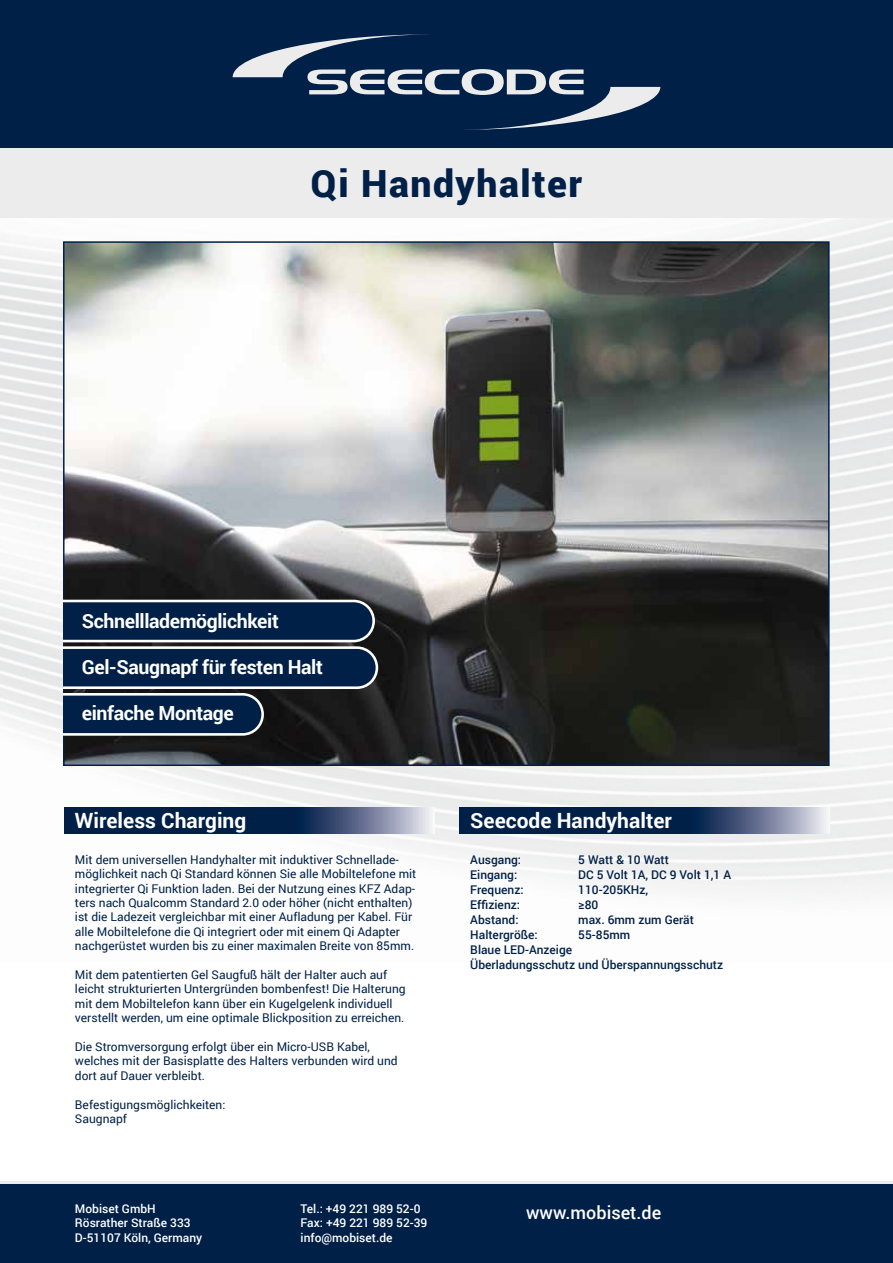
<style>
.page{position:relative;width:893px;height:1263px;background:#fff}
.page>*{position:absolute;margin:0;border:0;box-sizing:border-box;transform-origin:0 0}
.t1{font:900 37.5px "Roboto";letter-spacing:.04em;color:#002048}
.t2{font:700 21px "Roboto";color:#fff}
.t3{font:700 19.5px "Roboto";letter-spacing:-.02em;color:#fff}
.t4{font:500 18px "Roboto";color:#fff}
.t5{font:12px/14.4px "Roboto";color:#002048}
.t6{font:500 12px/15px "Roboto";color:#002048}
.t7{font:500 12px/14.4px "Roboto";color:#fff}
</style>
<div class="page">
<div style="left:0;top:1181px;width:893px;height:82px;background:linear-gradient(to right,#ececec,#ececec)"></div>
<img style="left:0;top:218px;width:893px;height:676px">
<div style="left:0;top:121px;width:893px;height:97px;background:#ececec"></div>
<div style="left:0;top:0;width:893px;height:148px;background:#002048"></div>
<img style="left:66px;top:244px;width:761px;height:519px">
<div style="left:0;top:1185px;width:893px;height:78px;background:#002048"></div>
<svg style="left:233px;top:34px;width:427px;height:96px"></svg>
<svg style="left:64px;top:808px;width:370px;height:25px;background:#294165"></svg>
<svg style="left:63px;top:600px;width:315px;height:136px;background:#1e3551"></svg>
<svg style="left:460px;top:808px;width:370px;height:25px;background:#294266"></svg>
<h1 class="t1" style="left:310px;top:157px;width:273px">Qi Handyhalter</h1>
<h3 class="t3" style="left:82px;top:607px;width:198px">Schnelllademöglichkeit</h3>
<h3 class="t3" style="left:82px;top:653px;width:243px">Gel-Saugnapf für festen Halt</h3>
<h3 class="t3" style="left:82px;top:700px;width:153px">einfache Montage</h3>
<h2 class="t2" style="left:75px;top:806px;width:173px">Wireless Charging</h2>
<p class="t5" style="left:75px;top:852px;width:343px">Mit dem universellen Handyhalter mit induktiver Schnellade&shy;möglichkeit nach Qi Standard können Sie alle Mobiltelefone mit integrierter Qi Funktion laden. Bei der Nutzung eines KFZ Adap&shy;ters nach Qualcomm Standard 2.0 oder höher (nicht enthalten) ist die Ladezeit vergleichbar mit einer Aufladung per Kabel. Für alle Mobiltelefone die Qi integriert oder mit einem Qi Adapter nachgerüstet wurden bis zu einer maximalen Breite von 85mm.</p>
<p class="t5" style="left:75px;top:967px;width:332px">Mit dem patentierten Gel Saugfuß hält der Halter auch auf leicht strukturierten Untergründen bombenfest! Die Halterung mit dem Mobiltelefon kann über ein Kugelgelenk individuell verstellt werden, um eine optimale Blickposition zu erreichen.</p>
<p class="t5" style="left:75px;top:1039px;width:324px">Die Stromversorgung erfolgt über ein Micro-USB Kabel, welches mit der Basisplatte des Halters verbunden wird und dort auf Dauer verbleibt.</p>
<p class="t5" style="left:75px;top:1097px;width:152px">Befestigungsmöglichkeiten:<br>Saugnapf</p>
<h2 class="t2" style="left:470px;top:806px;width:203px">Seecode Handyhalter</h2>
<p class="t6" style="left:470px;top:851px;width:52px">Ausgang:</p>
<p class="t6" style="left:578px;top:851px;width:92px">5 Watt &amp; 10 Watt</p>
<p class="t6" style="left:470px;top:866px;width:48px">Eingang:</p>
<p class="t6" style="left:578px;top:866px;width:154px">DC 5 Volt 1A, DC 9 Volt 1,1 A</p>
<p class="t6" style="left:470px;top:881px;width:55px">Frequenz:</p>
<p class="t6" style="left:578px;top:881px;width:71px">110-205KHz,</p>
<p class="t6" style="left:470px;top:896px;width:51px">Effizienz:</p>
<p class="t6" style="left:578px;top:896px;width:22px">≥80</p>
<p class="t6" style="left:470px;top:911px;width:50px">Abstand:</p>
<p class="t6" style="left:578px;top:911px;width:117px">max. 6mm zum Gerät</p>
<p class="t6" style="left:470px;top:926px;width:69px">Haltergröße:</p>
<p class="t6" style="left:578px;top:926px;width:54px">55-85mm</p>
<p class="t6" style="left:470px;top:941px;width:254px">Blaue LED-Anzeige<br>Überladungsschutz und Überspannungsschutz</p>
<p class="t7" style="left:75px;top:1201px;width:129px">Mobiset GmbH<br>Rösrather Straße 333<br>D-51107 Köln, Germany</p>
<p class="t7" style="left:301px;top:1201px;width:128px">Tel.: +49 221 989 52-0<br>Fax: +49 221 989 52-39 info@mobiset.de</p>
<h3 class="t4" style="left:526px;top:1200px;width:137px">www.mobiset.de</h3>
</div>
